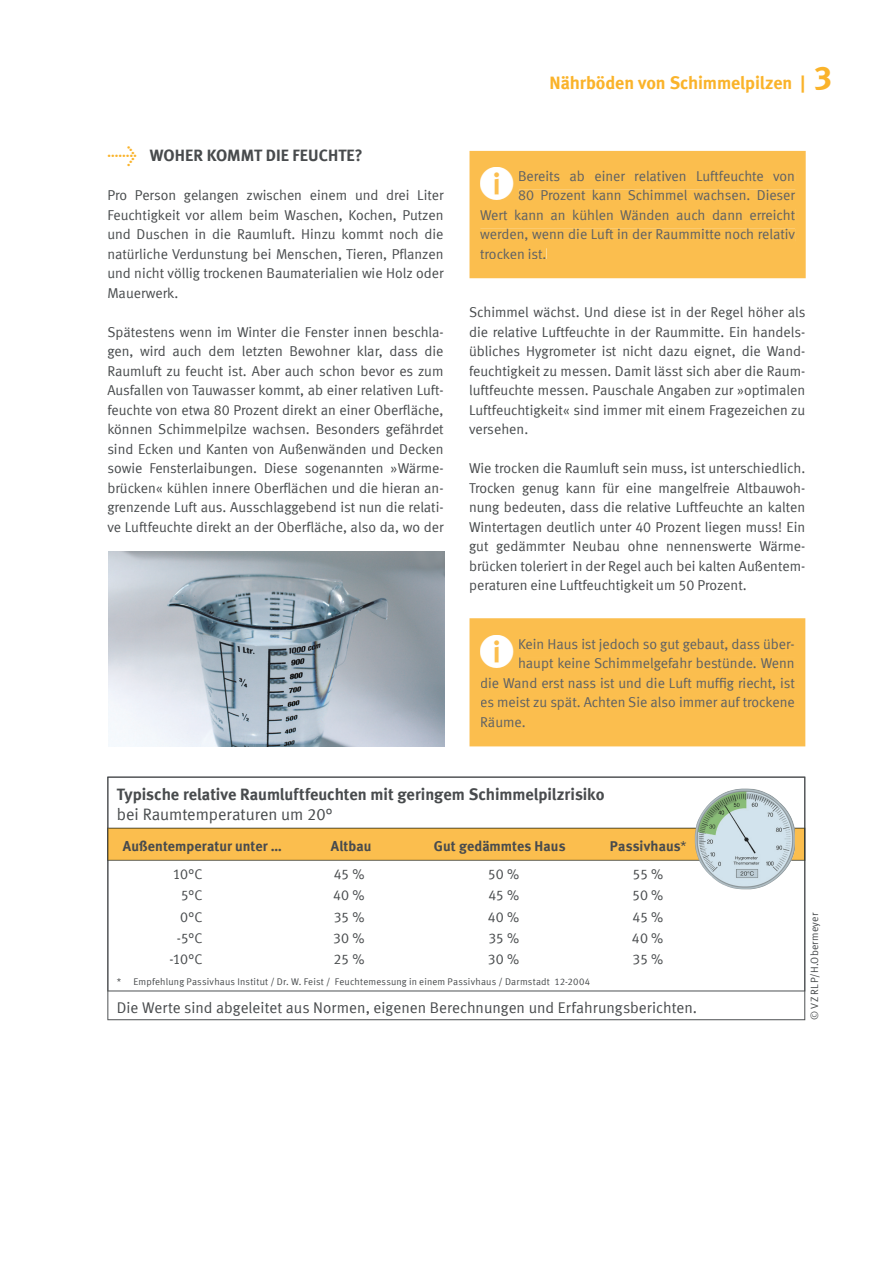
<style>
.page{position:relative;width:895px;height:1262px;background:#fff}
.page>*{position:absolute;margin:0;border:0;box-sizing:border-box;transform-origin:0 0}
.t1{font:700 18px "VZ Meta LF";color:#fab32a}
.t2{font:700 16.5px "VZ Meta LF";letter-spacing:.005em;color:#484b4d}
.t3{font:16.5px "VZ Meta LF";color:#484b4d}
.t4{font:15.45px "VZ Meta LF";color:#484b4d}
.t5{font:14.25px/19.5px "VZ Meta LF";color:#484b4d;text-align:justify}
.t6{font:14.25px "VZ Meta LF";color:#5e6164}
.t7{font:700 14.25px "VZ Meta LF";letter-spacing:.01em;color:#484b4d}
.t8{font:10.5px "VZ Meta LF";letter-spacing:.02em;color:#484b4d}
.t9{font:9.6px "VZ Meta LF";letter-spacing:.02em;color:#484b4d}
.s1{font-family:"Meta Normal Expert";font-weight:400;font-size:25.5px;color:#fab32a}
.s2{font-size:33px}
.s3{font-weight:400}
</style>
<div class="page">
<svg style="left:107px;top:776px;width:698px;height:244px"></svg>
<hr style="left:108px;top:860px;width:696px;height:1px;background:#484a4d">
<svg style="left:107px;top:827px;width:698px;height:33px;background:#f4ba50"></svg>
<img style="left:694px;top:788px;width:100px;height:101px">
<img style="left:109px;top:551px;width:335px;height:195px">
<div style="left:469px;top:618px;width:336px;height:128px;background:#fbbe4e"></div>
<div style="left:469px;top:151px;width:336px;height:127px;background:#fbbe4e"></div>
<p class="t2" style="left:107px;top:146px;width:257px"><span class="s1">l</span> Woher kommt Die feuchte?</p>
<p class="t5" style="left:107px;top:185px;width:337px">Pro Person gelangen zwischen einem und drei Liter Feuchtigkeit vor allem beim Waschen, Kochen, Putzen und Duschen in die Raumluft. Hinzu kommt noch die natürliche Verdunstung bei Menschen, Tieren, Pflanzen und nicht völlig trockenen Baumaterialien wie Holz oder Mauerwerk.</p>
<p class="t5" style="left:107px;top:322px;width:338px">Spätestens wenn im Winter die Fenster innen beschla&shy;gen, wird auch dem letzten Bewohner klar, dass die Raumluft zu feucht ist. Aber auch schon bevor es zum Ausfallen von Tauwasser kommt, ab einer relativen Luft&shy;feuchte von etwa 80 Prozent direkt an einer Oberfläche, können Schimmelpilze wachsen. Besonders gefährdet sind Ecken und Kanten von Außenwänden und Decken sowie Fensterlaibungen. Diese sogenannten »Wärme&shy;brücken« kühlen innere Oberflächen und die hieran an&shy;grenzende Luft aus. Ausschlaggebend ist nun die relati&shy;ve Luftfeuchte direkt an der Oberfläche, also da, wo der</p>
<p class="t1" style="left:549px;top:72px;width:284px">nährböden von Schimmelpilzen | <span class="s2">3</span></p>
<p class="t6" style="left:518px;top:167px;width:278px">Bereits ab einer relativen Luftfeuchte von</p>
<p class="t6" style="left:518px;top:187px;width:278px">80 Prozent kann Schimmel wachsen. Dieser</p>
<p class="t6" style="left:480px;top:206px;width:316px">Wert kann an kühlen Wänden auch dann erreicht</p>
<p class="t6" style="left:480px;top:226px;width:316px">werden, wenn die Luft in der Raummitte noch relativ</p>
<p class="t6" style="left:480px;top:245px;width:68px">trocken ist.</p>
<p class="t5" style="left:469px;top:302px;width:338px">Schimmel wächst. Und diese ist in der Regel höher als die relative Luftfeuchte in der Raummitte. Ein handels&shy;übliches Hygrometer ist nicht dazu eignet, die Wand&shy;feuchtigkeit zu messen. Damit lässt sich aber die Raum&shy;luftfeuchte messen. Pauschale Angaben zur »optimalen Luftfeuchtigkeit« sind immer mit einem Fragezeichen zu versehen.</p>
<p class="t5" style="left:469px;top:458px;width:337px">Wie trocken die Raumluft sein muss, ist unterschiedlich.<br>Trocken genug kann für eine mangelfreie Altbauwoh&shy;nung bedeuten, dass die relative Luftfeuchte an kalten Wintertagen deutlich unter 40 Prozent liegen muss! Ein gut gedämmter Neubau ohne nennenswerte Wärme&shy;brücken toleriert in der Regel auch bei kalten Außentem&shy;peraturen eine Luftfeuchtigkeit um 50 Prozent.</p>
<p class="t6" style="left:518px;top:635px;width:278px">Kein Haus ist jedoch so gut gebaut, dass über-</p>
<p class="t6" style="left:518px;top:655px;width:278px">haupt keine Schimmelgefahr bestünde. Wenn</p>
<p class="t6" style="left:480px;top:674px;width:316px">die Wand erst nass ist und die Luft muffig riecht, ist</p>
<p class="t6" style="left:480px;top:694px;width:316px">es meist zu spät. Achten Sie also immer auf trockene</p>
<p class="t6" style="left:480px;top:713px;width:47px">Räume.</p>
<p class="t2" style="left:117px;top:784px;width:489px">typische relative raumluftfeuchten mit geringem Schimmelpilzrisiko</p>
<p class="t3" style="left:117px;top:804px;width:217px">bei Raumtemperaturen um 20°</p>
<p class="t7" style="left:123px;top:837px;width:160px">außentemperatur unter …</p>
<p class="t7" style="left:331px;top:837px;width:42px">altbau</p>
<p class="t7" style="left:434px;top:837px;width:133px">gut gedämmtes haus</p>
<p class="t7" style="left:609px;top:837px;width:78px">Passivhaus<span class="s3">*</span></p>
<p class="t5" style="left:173px;top:864px;width:31px">10°C</p>
<p class="t5" style="left:334px;top:864px;width:32px">45 %</p>
<p class="t5" style="left:488px;top:864px;width:33px">50 %</p>
<p class="t5" style="left:632px;top:864px;width:32px">55 %</p>
<p class="t5" style="left:181px;top:885px;width:23px">5°C</p>
<p class="t5" style="left:333px;top:885px;width:33px">40 %</p>
<p class="t5" style="left:488px;top:885px;width:32px">45 %</p>
<p class="t5" style="left:632px;top:885px;width:33px">50 %</p>
<p class="t5" style="left:180px;top:906px;width:24px">0°C</p>
<p class="t5" style="left:334px;top:906px;width:32px">35 %</p>
<p class="t5" style="left:487px;top:906px;width:33px">40 %</p>
<p class="t5" style="left:632px;top:906px;width:32px">45 %</p>
<p class="t5" style="left:177px;top:928px;width:27px">-5°C</p>
<p class="t5" style="left:333px;top:928px;width:33px">30 %</p>
<p class="t5" style="left:488px;top:928px;width:32px">35 %</p>
<p class="t5" style="left:631px;top:928px;width:33px">40 %</p>
<p class="t5" style="left:169px;top:949px;width:35px">-10°C</p>
<p class="t5" style="left:333px;top:949px;width:33px">25 %</p>
<p class="t5" style="left:487px;top:949px;width:33px">30 %</p>
<p class="t5" style="left:632px;top:949px;width:32px">35 %</p>
<p class="t9" style="left:117px;top:975px;width:474px">* Empfehlung Passivhaus Institut / Dr. W. Feist / Feuchtemessung in einem Passivhaus / Darmstadt 12-2004</p>
<p class="t4" style="left:117px;top:998px;width:581px">Die Werte sind abgeleitet aus Normen, eigenen Berechnungen und Erfahrungsberichten.</p>
<p class="t8" style="left:808px;top:1020px;width:109px;rotate:-90deg">© VZ RLP/H.Obermeyer</p>
</div>
